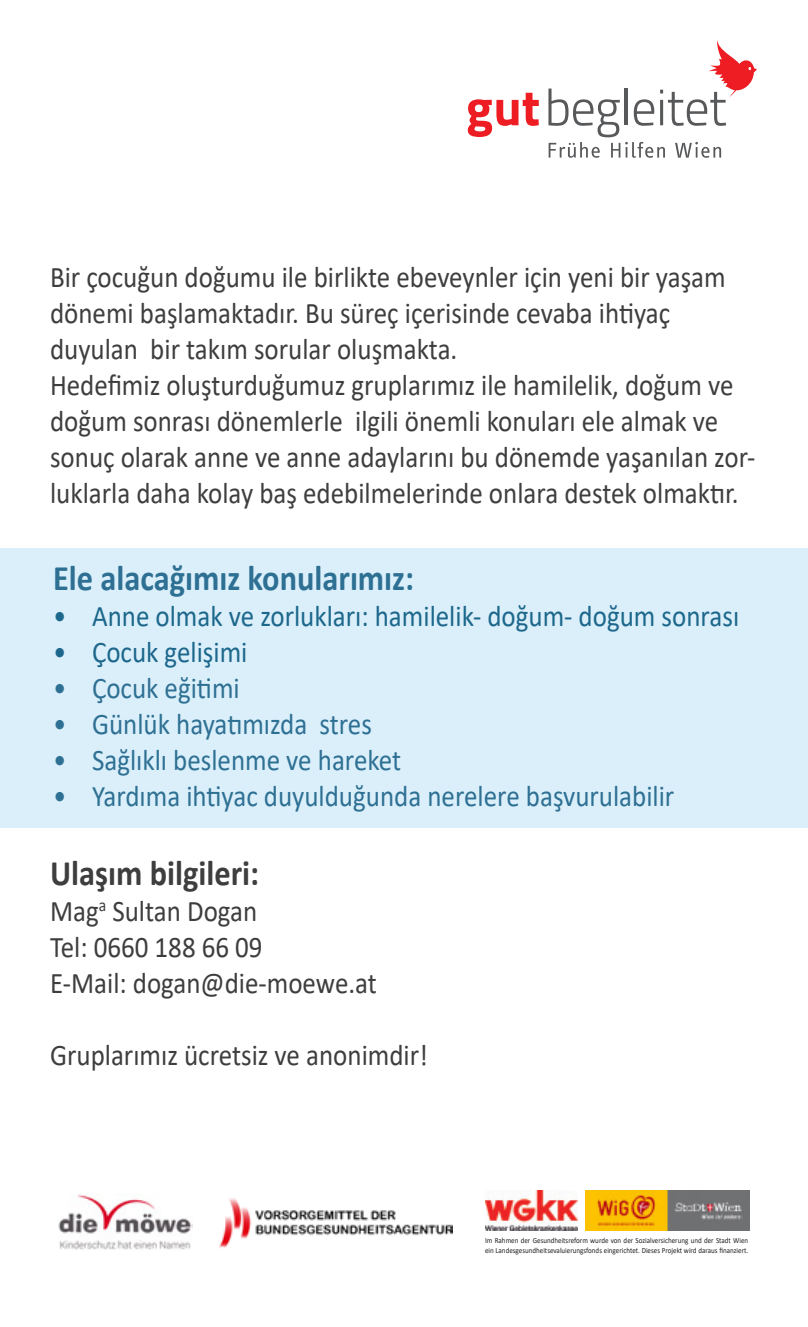
<style>
.page{position:relative;width:808px;height:1327px;background:#fff}
.page>*{position:absolute;margin:0;border:0;box-sizing:border-box;transform-origin:0 0}
.t1{font:700 36px "Calibri";color:#2e7093;scale:.9 1}
.t2{font:700 36px "Calibri";color:#3e3e3f;scale:.9 1}
.t3{font:30px/36px "Calibri";color:#3e3e3f;scale:.9 1}
.t4{font:30px "Calibri";color:#2e7093;scale:.9 1}
.t5{font:30px "Calibri";color:#1c678b;scale:.9 1}
.t6{font:7.8px "Calibri";color:#231f20;scale:.9 1}
</style>
<div class="page">
<div style="left:0;top:548px;width:808px;height:279px;background:#daeffa"></div>
<img style="left:58px;top:1194px;width:134px;height:56px">
<img style="left:219px;top:1198px;width:233px;height:50px">
<img style="left:485px;top:1190px;width:92px;height:40px">
<img style="left:586px;top:1190px;width:163px;height:41px">
<svg style="left:468px;top:93px;width:71px;height:44px"></svg>
<svg style="left:548px;top:40px;width:209px;height:118px"></svg>
<p class="t3" style="left:50px;top:258px;width:752px">Bir çocuğun doğumu ile birlikte ebeveynler için yeni bir yaşam dönemi başlamaktadır. Bu süreç içerisinde cevaba ihtiyaç duyulan bir takım sorular oluşmakta.</p>
<p class="t3" style="left:50px;top:366px;width:785px">Hedefimiz oluşturduğumuz gruplarımız ile hamilelik, doğum ve doğum sonrası dönemlerle ilgili önemli konuları ele almak ve sonuç olarak anne ve anne adaylarını bu dönemde yaşanılan zor&shy;luklarla daha kolay baş edebilmelerinde onlara destek olmaktır.</p>
<p class="t1" style="left:53px;top:552px;width:403px">Ele alacağımız konularımız:</p>
<p class="t5" style="left:53px;top:595px;width:764px">• Anne olmak ve zorlukları: hamilelik- doğum- doğum sonrası</p>
<p class="t5" style="left:53px;top:631px;width:217px">• Çocuk gelişimi</p>
<p class="t4" style="left:53px;top:667px;width:209px">• Çocuk eğitimi</p>
<p class="t4" style="left:53px;top:703px;width:356px">• Günlük hayatımızda stres</p>
<p class="t4" style="left:53px;top:739px;width:388px">• Sağlıklı beslenme ve hareket</p>
<p class="t4" style="left:53px;top:775px;width:692px">• Yardıma ihtiyac duyulduğunda nerelere başvurulabilir</p>
<p class="t2" style="left:50px;top:847px;width:234px">Ulaşım bilgileri:</p>
<p class="t3" style="left:50px;top:892px;width:232px">Mag<sup>a</sup> Sultan Dogan</p>
<p class="t3" style="left:50px;top:928px;width:238px">Tel: 0660 188 66 09</p>
<p class="t3" style="left:50px;top:964px;width:365px">E-Mail: dogan@die-moewe.at</p>
<p class="t3" style="left:50px;top:1036px;width:421px">Gruplarımız ücretsiz ve anonimdir!</p>
<p class="t6" style="left:485px;top:1235px;width:294px">Im Rahmen der Gesundheitsreform wurde von der Sozialversicherung und der Stadt Wien</p>
<p class="t6" style="left:485px;top:1244px;width:294px">ein Landesgesundheitsevaluierungsfonds eingerichtet. Dieses Projekt wird daraus finanziert.</p>
</div>
